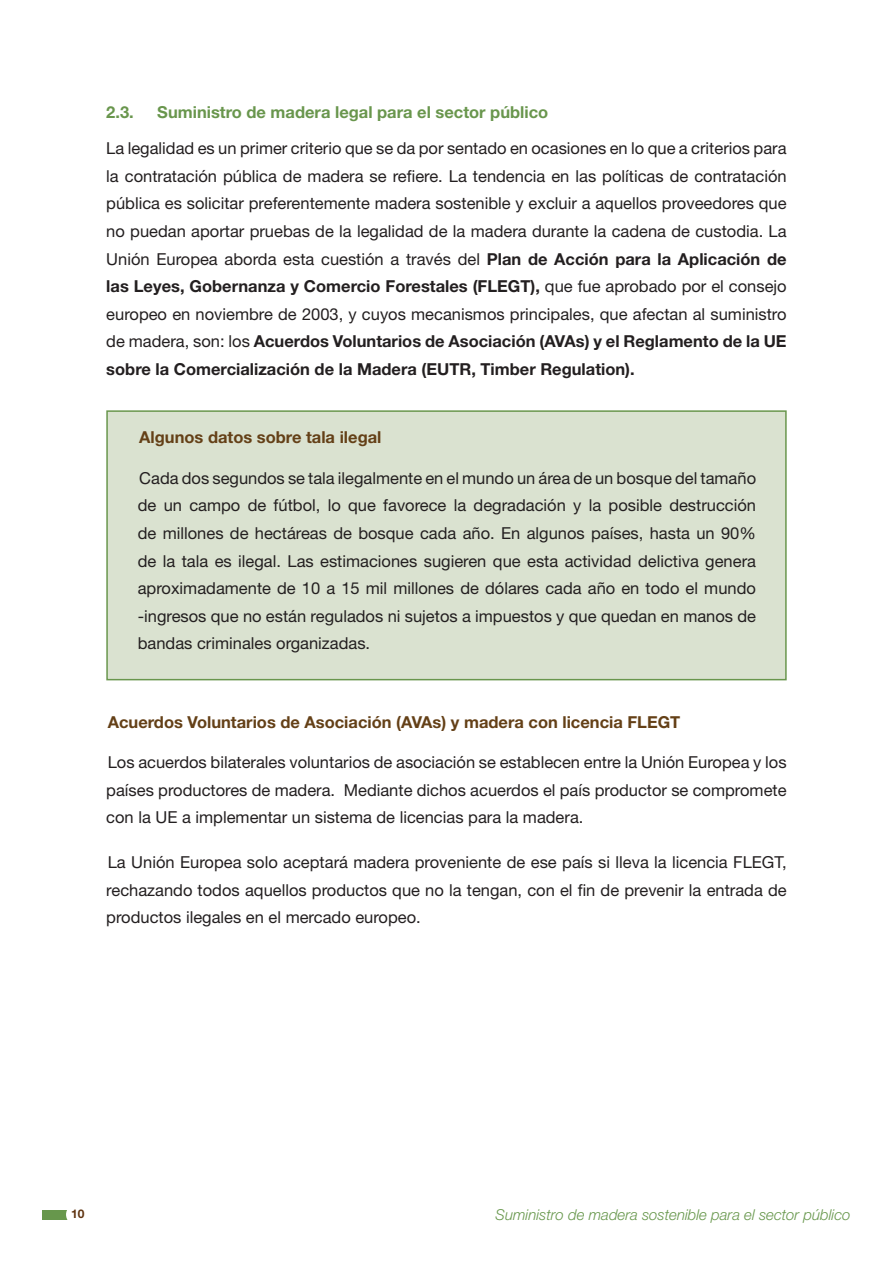
<style>
.page{position:relative;width:893px;height:1263px;background:#fff}
.page>*{position:absolute;margin:0;border:0;box-sizing:border-box;transform-origin:0 0}
.t1{font:16.5px/27.6px "Helvetica Neue LT Std";color:#231f20;text-align:justify}
.t2{font:700 16.5px "Helvetica Neue LT Std";color:#644017}
.t3{font:700 16.5px "Helvetica Neue LT Std";color:#69964d}
.t4{font:italic 300 15px "Helvetica Neue LT Std";color:#67974c}
.t5{font:700 12px "Helvetica Neue LT Std";color:#5f3310}
.s1{font-weight:700}
</style>
<div class="page">
<div style="left:43px;top:1209px;width:34px;height:10px;background:#67974c"></div>
<div style="left:66px;top:1204px;width:22px;height:21px;background:#fff;border-radius:50%"></div>
<div style="left:106px;top:410px;width:681px;height:270px;background:#dae2d0;border:2px solid #69964d"></div>
<p class="t3" style="left:106px;top:102px;width:29px">2.3.</p>
<p class="t3" style="left:157px;top:102px;width:392px">Suministro de madera legal para el sector público</p>
<p class="t1" style="left:106px;top:134px;width:682px">La legalidad es un primer criterio que se da por sentado en ocasiones en lo que a criterios para la contratación pública de madera se refiere. La tendencia en las políticas de contratación pública es solicitar preferentemente madera sostenible y excluir a aquellos proveedores que no puedan aportar pruebas de la legalidad de la madera durante la cadena de custodia. La Unión Europea aborda esta cuestión a través del <span class="s1">Plan de Acción para la Aplicación de las Leyes, Gobernanza y Comercio Forestales (FLEGT),</span> que fue aprobado por el consejo europeo en noviembre de 2003, y cuyos mecanismos principales, que afectan al suministro de madera, son: los <span class="s1">Acuerdos Voluntarios de Asociación (AVAs) y el Reglamento de la UE sobre la Comercialización de la Madera (EUTR, Timber Regulation).</span></p>
<p class="t2" style="left:139px;top:427px;width:244px">Algunos datos sobre tala ilegal</p>
<p class="t1" style="left:138px;top:464px;width:620px">Cada dos segundos se tala ilegalmente en el mundo un área de un bosque del tamaño de un campo de fútbol, lo que favorece la degradación y la posible destrucción de millones de hectáreas de bosque cada año. En algunos países, hasta un 90% de la tala es ilegal. Las estimaciones sugieren que esta actividad delictiva genera aproximadamente de 10 a 15 mil millones de dólares cada año en todo el mundo -ingresos que no están regulados ni sujetos a impuestos y que quedan en manos de bandas criminales organizadas.</p>
<p class="t2" style="left:108px;top:712px;width:574px">Acuerdos Voluntarios de Asociación (AVAs) y madera con licencia FLEGT</p>
<p class="t1" style="left:106px;top:748px;width:682px">Los acuerdos bilaterales voluntarios de asociación se establecen entre la Unión Europea y los países productores de madera. Mediante dichos acuerdos el país productor se compromete con la UE a implementar un sistema de licencias para la madera.</p>
<p class="t1" style="left:106px;top:848px;width:682px">La Unión Europea solo aceptará madera proveniente de ese país si lleva la licencia FLEGT, rechazando todos aquellos productos que no la tengan, con el fin de prevenir la entrada de productos ilegales en el mercado europeo.</p>
<p class="t5" style="left:71px;top:1206px;width:15px">10</p>
<p class="t4" style="left:496px;top:1205px;width:356px">Suministro de madera sostenible para el sector público</p>
</div>
